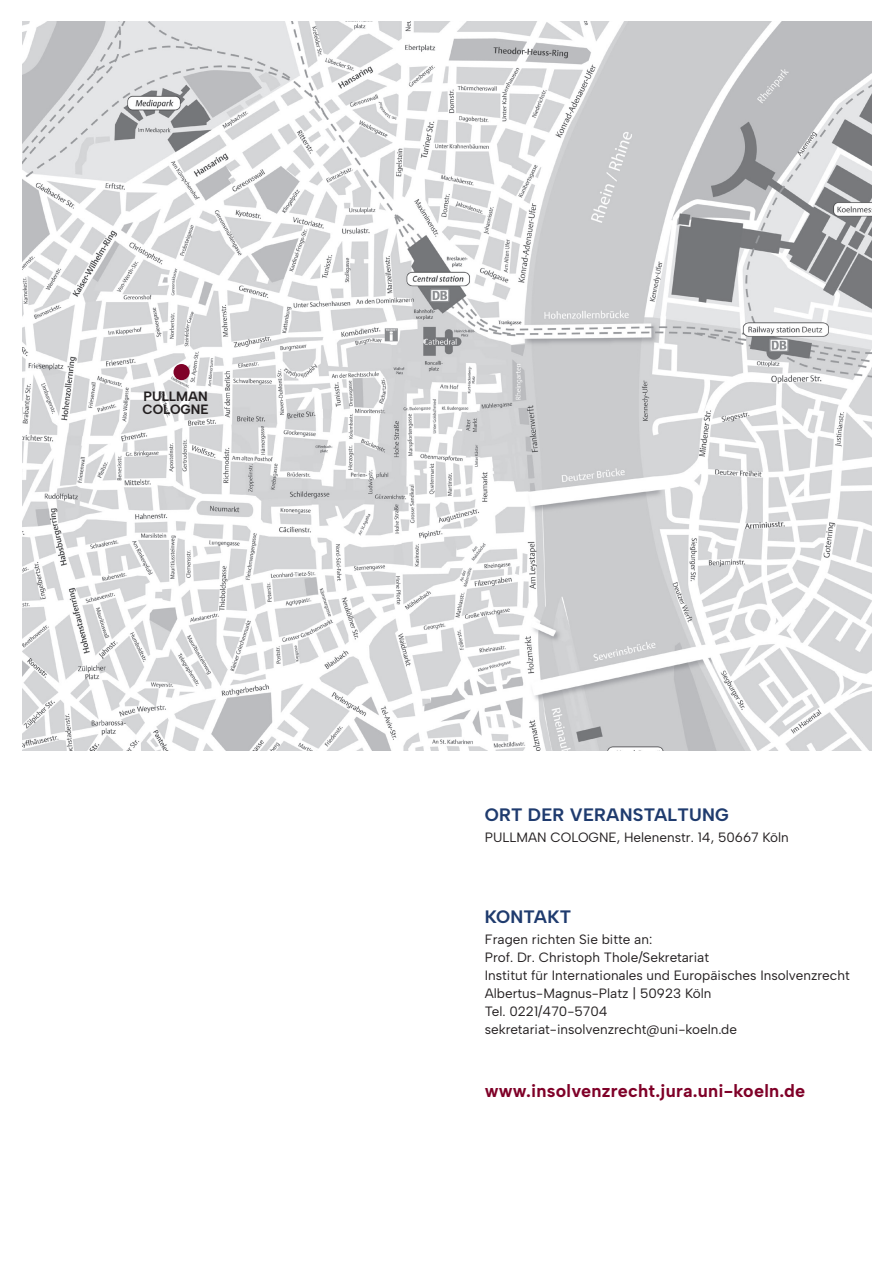
<style>
.page{position:relative;width:893px;height:1263px;background:#fff}
.page>*{position:absolute;margin:0;border:0;box-sizing:border-box;transform-origin:0 0}
.t1{font:700 18px "Albert Sans";letter-spacing:.01em;color:#7f0128}
.t2{font:700 18px "Albert Sans";letter-spacing:.01em;color:#1f3b6e}
.t3{font:13.5px/18px "Albert Sans";color:#231f20}
.t4{font:700 13.5px/13.5px "Albert Sans";color:#231f20}
</style>
<div class="page">
<img style="left:23px;top:21px;width:849px;height:729px">
<div style="left:173px;top:364px;width:17px;height:16px;background:#7f0128;border-radius:50%"></div>
<p class="t4" style="left:142px;top:389px;width:68px">PULLMAN<br>COLOGNE</p>
<h1 class="t2" style="left:485px;top:803px;width:246px">ORT DER VERANSTALTUNG</h1>
<p class="t3" style="left:485px;top:828px;width:306px">PULLMAN COLOGNE, Helenenstr. 14, 50667 Köln</p>
<h1 class="t2" style="left:485px;top:905px;width:88px">KONTAKT</h1>
<p class="t3" style="left:485px;top:930px;width:366px">Fragen richten Sie bitte an:<br>Prof. Dr. Christoph Thole/Sekretariat<br>Institut für Internationales und Europäisches Insolvenzrecht Albertus-Magnus-Platz | 50923 Köln<br>Tel. 0221/470-5704 sekretariat-insolvenzrecht@uni-koeln.de</p>
<h1 class="t1" style="left:485px;top:1079px;width:322px">www.insolvenzrecht.jura.uni-koeln.de</h1>
</div>
